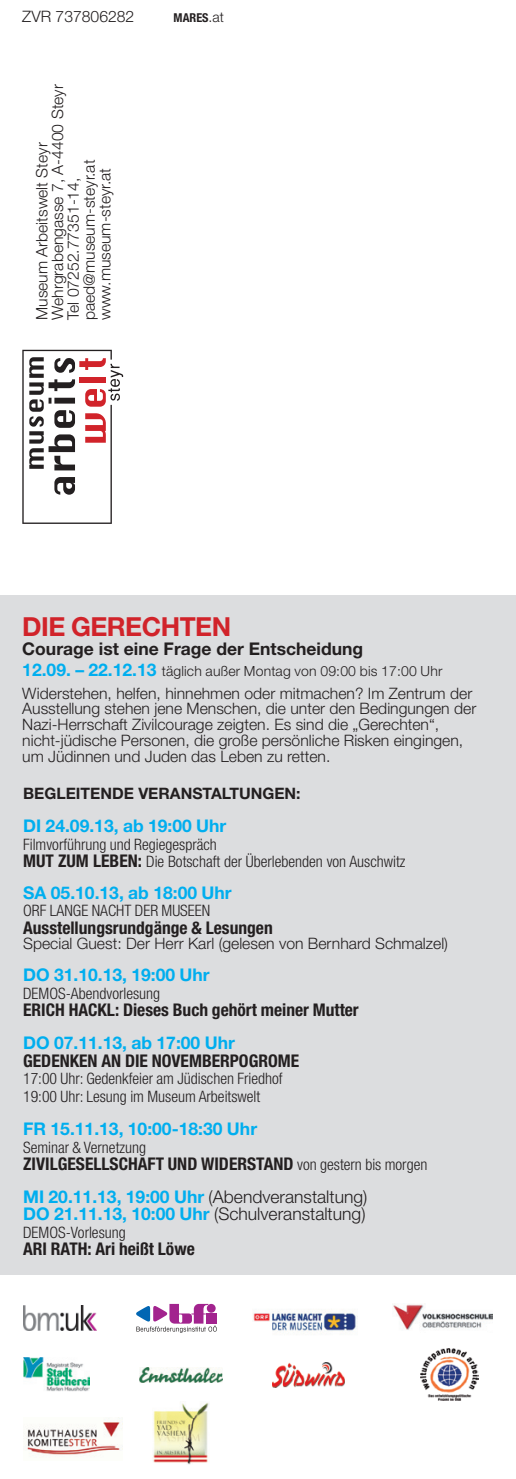
<style>
.page{position:relative;width:516px;height:1479px;background:#fff}
.page>*{position:absolute;margin:0;border:0;box-sizing:border-box;transform-origin:0 0}
.t1{font:700 26.25px "Helvetica Neue LT";letter-spacing:-.02em;color:#d1232a}
.t2{font:700 condensed 17.5px/33.2px "Helvetica Neue LT";color:#231f20}
.t3{font:700 17.5px "Helvetica Neue LT";color:#00aeef}
.t4{font:300 17.5px "Helvetica Neue LT";color:#231f20}
.t5{font:700 17.5px "Helvetica Neue LT";color:#231f20}
.t6{font:300 15.75px/15.8px "Helvetica Neue LT";color:#231f20}
.t7{font:300 condensed 15.75px/17.5px "Helvetica Neue LT";color:#231f20}
.t8{font:700 15.75px "Helvetica Neue LT";color:#231f20}
.t9{font:300 14px "Helvetica Neue LT";letter-spacing:.01em;color:#231f20}
.t10{font:700 condensed 12.25px "Helvetica Neue LT";color:#231f20}
.s1{font-weight:300;font-stretch:normal;font-size:14px}
.s2{font-weight:700;font-size:17.5px;color:#00aeef}
.s3{font-weight:700;font-size:17.5px}
.s4{font-weight:300;font-size:15.75px}
.s5{font-stretch:normal;color:#00aeef}
.s6{font-weight:300;font-stretch:normal}
.s7{font-weight:700;color:#00aeef}
</style>
<div class="page">
<div style="left:0;top:595px;width:516px;height:679px;background:#dcdddf"></div>
<svg style="left:22px;top:350px;width:101px;height:174px"></svg>
<img style="left:23px;top:1305px;width:74px;height:25px">
<svg style="left:136px;top:1303px;width:81px;height:29px"></svg>
<img style="left:23px;top:1357px;width:66px;height:34px">
<img style="left:26px;top:1417px;width:96px;height:39px">
<img style="left:252px;top:1311px;width:106px;height:21px">
<img style="left:273px;top:1362px;width:72px;height:24px">
<img style="left:393px;top:1303px;width:100px;height:27px">
<img style="left:420px;top:1348px;width:58px;height:52px">
<img style="left:153px;top:1402px;width:56px;height:61px">
<img style="left:139px;top:1367px;width:84px;height:15px">
<p class="t6" style="left:22px;top:8px;width:114px">ZVR 737806282</p>
<p class="t10" style="left:174px;top:10px;width:52px">MARES<span class="s1">.at</span></p>
<p class="t6" style="left:34px;top:320px;width:237px;rotate:-90deg">Museum Arbeitswelt Steyr<br>Wehrgrabengasse 7, A-4400 Steyr<br>Tel 07252.77351-14, paed@museum-steyr.at www.museum-steyr.at</p>
<h1 class="t1" style="left:22px;top:610px;width:210px">DIE GERECHTEN</h1>
<p class="t5" style="left:22px;top:638px;width:342px">Courage ist eine Frage der Entscheidung</p>
<p class="t9" style="left:22px;top:662px;width:422px"><span class="s2">12.09. – 22.12.13</span> täglich außer Montag von 09:00 bis 17:00 Uhr</p>
<p class="t6" style="left:22px;top:685px;width:455px">Widerstehen, helfen, hinnehmen oder mitmachen? Im Zentrum der Ausstellung stehen jene Menschen, die unter den Bedingungen der Nazi-Herrschaft Zivilcourage zeigten. Es sind die „Gerechten“, nicht-jüdische Personen, die große persönliche Risken eingingen, um Jüdinnen und Juden das Leben zu retten.</p>
<p class="t8" style="left:23px;top:783px;width:279px">BEGLEITENDE VERANSTALTUNGEN:</p>
<p class="t3" style="left:23px;top:815px;width:205px">DI 24.09.13, ab 19:00 Uhr</p>
<p class="t7" style="left:23px;top:835px;width:384px">Filmvorführung und Regiegespräch<br><span class="s3">MUT ZUM LEBEN:</span> Die Botschaft der Überlebenden von Auschwitz</p>
<p class="t3" style="left:23px;top:881px;width:210px">SA 05.10.13, ab 18:00 Uhr</p>
<p class="t7" style="left:23px;top:901px;width:189px">ORF LANGE NACHT DER MUSEEN</p>
<p class="t2" style="left:23px;top:910px;width:251px">Ausstellungsrundgänge &amp; Lesungen</p>
<p class="t6" style="left:23px;top:935px;width:426px">Special Guest: Der Herr Karl (gelesen von Bernhard Schmalzel)</p>
<p class="t3" style="left:23px;top:963px;width:188px">DO 31.10.13, 19:00 Uhr</p>
<p class="t7" style="left:23px;top:984px;width:139px">DEMOS-Abendvorlesung</p>
<p class="t2" style="left:23px;top:992px;width:337px">ERICH HACKL: Dieses Buch gehört meiner Mutter</p>
<p class="t3" style="left:23px;top:1032px;width:213px">DO 07.11.13, ab 17:00 Uhr</p>
<p class="t2" style="left:23px;top:1043px;width:278px">GEDENKEN AN DIE NOVEMBERPOGROME</p>
<p class="t7" style="left:23px;top:1069px;width:261px">17:00 Uhr: Gedenkfeier am Jüdischen Friedhof<br>19:00 Uhr: Lesung im Museum Arbeitswelt</p>
<p class="t3" style="left:23px;top:1117px;width:235px">FR 15.11.13, 10:00-18:30 Uhr</p>
<p class="t7" style="left:23px;top:1138px;width:124px">Seminar &amp; Vernetzung</p>
<p class="t2" style="left:23px;top:1146px;width:406px">ZIVILGESELLSCHAFT UND WIDERSTAND <span class="s4">von gestern bis morgen<br></span><span class="s5">MI 20.11.13, 19:00 Uhr</span> <span class="s6">(Abendveranstaltung)</span></p>
<p class="t4" style="left:23px;top:1202px;width:344px"><span class="s7">DO 21.11.13, 10:00 Uhr</span> (Schulveranstaltung)</p>
<p class="t7" style="left:23px;top:1223px;width:104px">DEMOS-Vorlesung</p>
<p class="t2" style="left:23px;top:1231px;width:173px">ARI RATH: Ari heißt Löwe</p>
</div>
